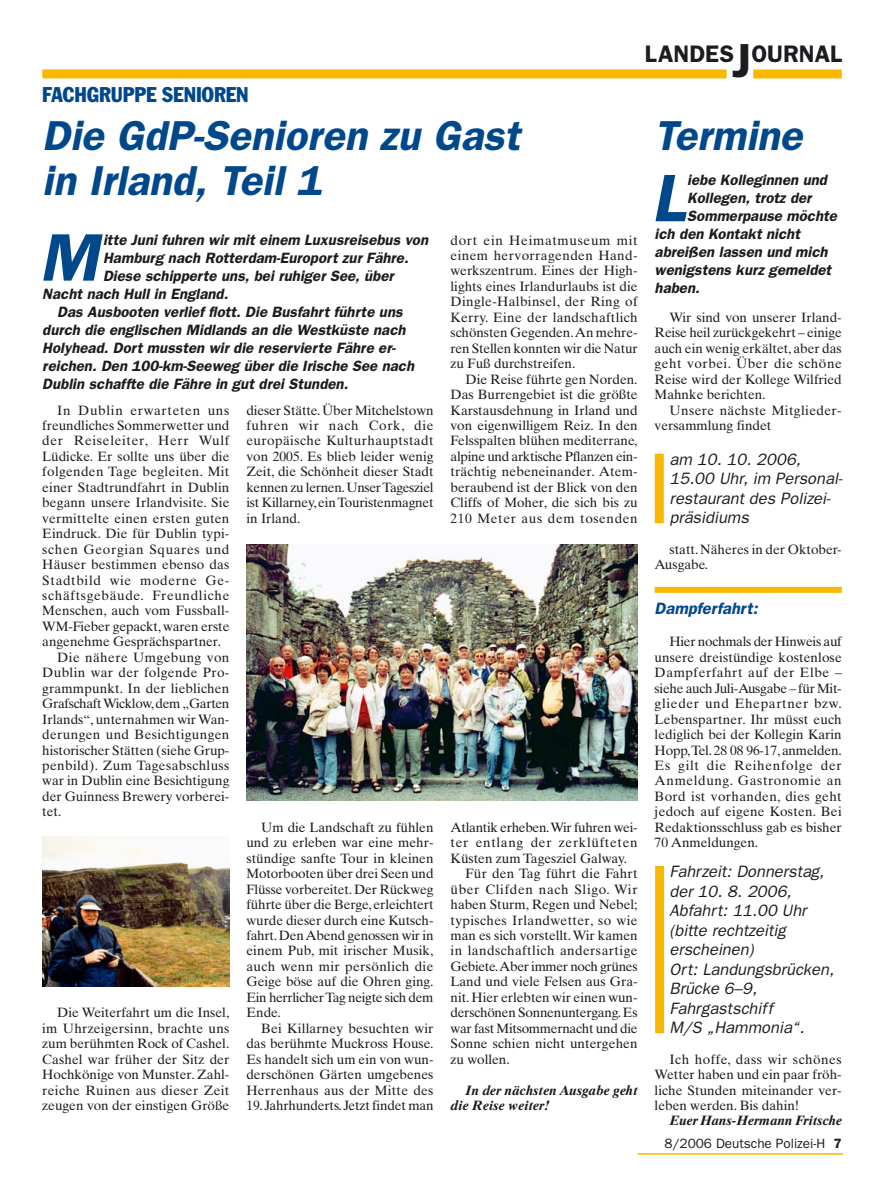
<style>
.page{position:relative;width:893px;height:1191px;background:#fff}
.page>*{position:absolute;margin:0;border:0;box-sizing:border-box;transform-origin:0 0}
.t1{font:italic 600 67.5px "Franklin Gothic";color:#00488c}
.t2{font:italic 600 42px/45px "Franklin Gothic";color:#00488c}
.t3{font:600 24px "Franklin Gothic";color:#1b1c20}
.t4{font:condensed 21px "Franklin Gothic";color:#00488c}
.t5{font:italic 16.5px/19.5px "Franklin Gothic";color:#1b1c20}
.t6{font:italic 600 16.5px "Franklin Gothic";color:#00488c}
.t7{font:italic 600 15px "Franklin Gothic";color:#1b1c20}
.t8{font:13.5px/15.5px "Times Ten";color:#1b1c20;text-align:justify}
.t9{font:13.5px "Times Ten";letter-spacing:.05em;color:#1b1c20}
.t10{font:13.5px "Times Ten";letter-spacing:.025em;color:#1b1c20}
.t11{font:13.5px/15.5px "Times Ten";letter-spacing:.03em;color:#1b1c20}
.t12{font:13.5px "Times Ten";letter-spacing:-.02em;color:#1b1c20}
.t13{font:italic 700 13.5px/15.5px "Times Ten";color:#1b1c20}
.t14{font:13.5px "Times Ten";letter-spacing:-.025em;color:#1b1c20}
.t15{font:13.5px "Times Ten";letter-spacing:.02em;color:#1b1c20}
.t16{font:13.5px "Times Ten";letter-spacing:.035em;color:#1b1c20}
.t17{font:13.5px "Franklin Gothic";color:#1b1c20}
.s1{font-size:48px}
.s2{font-weight:600}
</style>
<div class="page">
<div style="left:655px;top:587px;width:187px;height:6px;background:#f9b700"></div>
<hr style="left:638px;top:1153px;width:205px;height:1px;background:#f9b700">
<div style="left:42px;top:69px;width:685px;height:9px;background:#f9b700"></div>
<div style="left:753px;top:69px;width:89px;height:9px;background:#f9b700"></div>
<img style="left:42px;top:837px;width:187px;height:149px">
<img style="left:246px;top:545px;width:392px;height:256px">
<div style="left:655px;top:866px;width:9px;height:167px;background:#f9b700"></div>
<div style="left:655px;top:453px;width:9px;height:70px;background:#f9b700"></div>
<h3 class="t4" style="left:42px;top:87px;width:208px">FACHGRUPPE SENIOREN</h3>
<h2 class="t2" style="left:42px;top:116px;width:486px">Die GdP-Senioren zu Gast in Irland, Teil 1</h2>
<h1 class="t1" style="left:39px;top:234px;width:72px">M</h1>
<p class="t7" style="left:103px;top:234px;width:329px">itte Juni fuhren wir mit einem Luxusreisebus von</p>
<p class="t8" style="left:451px;top:233px;width:189px">dort ein Heimatmuseum mit einem hervorragenden Hand&shy;werkszentrum. Eines der High&shy;lights eines Irlandurlaubs ist die Dingle-Halbinsel, der Ring of Kerry. Eine der landschaftlich schönsten Gegenden.An mehre&shy;ren Stellen konnten wir die Natur zu Fuß durchstreifen.</p>
<p class="t8" style="left:451px;top:372px;width:189px;text-indent:15px">Die Reise führte gen Norden.<br>Das Burrengebiet ist die größte Karstausdehnung in Irland und von eigenwilligem Reiz. In den Felsspalten blühen mediterrane, alpine und arktische Pflanzen ein&shy;trächtig nebeneinander. Atem&shy;beraubend ist der Blick von den Cliffs of Moher, die sich bis zu 210 Meter aus dem tosenden</p>
<p class="t7" style="left:103px;top:252px;width:309px">Hamburg nach Rotterdam-Europort zur Fähre.</p>
<p class="t7" style="left:103px;top:270px;width:294px">Diese schipperte uns, bei ruhiger See, über</p>
<p class="t7" style="left:42px;top:288px;width:190px">Nacht nach Hull in England.</p>
<p class="t7" style="left:57px;top:306px;width:349px">Das Ausbooten verlief flott. Die Busfahrt führte uns</p>
<p class="t7" style="left:42px;top:324px;width:367px">durch die englischen Midlands an die Westküste nach</p>
<p class="t7" style="left:42px;top:342px;width:357px">Holyhead. Dort mussten wir die reservierte Fähre er-</p>
<p class="t7" style="left:42px;top:360px;width:376px">reichen. Den 100-km-Seeweg über die Irische See nach</p>
<p class="t7" style="left:42px;top:378px;width:310px">Dublin schaffte die Fähre in gut drei Stunden.</p>
<p class="t8" style="left:246px;top:403px;width:189px">dieser Stätte. Über Mitchelstown fuhren wir nach Cork, die europäische Kulturhauptstadt von 2005. Es blieb leider wenig Zeit, die Schönheit dieser Stadt kennen zu lernen.Unser Tagesziel ist Killarney,ein Touristenmagnet in Irland.</p>
<p class="t9" style="left:57px;top:405px;width:174px">In Dublin erwarteten uns</p>
<p class="t8" style="left:42px;top:419px;width:189px">freundliches Sommerwetter und</p>
<p class="t9" style="left:42px;top:436px;width:189px">der Reiseleiter, Herr Wulf</p>
<p class="t8" style="left:42px;top:450px;width:189px">Lüdicke. Er sollte uns über die</p>
<p class="t10" style="left:42px;top:467px;width:189px">folgenden Tage begleiten. Mit</p>
<p class="t8" style="left:42px;top:481px;width:189px">einer Stadtrundfahrt in Dublin</p>
<p class="t8" style="left:42px;top:496px;width:189px">begann unsere Irlandvisite. Sie</p>
<p class="t15" style="left:42px;top:513px;width:189px">vermittelte einen ersten guten</p>
<p class="t8" style="left:42px;top:527px;width:189px">Eindruck. Die für Dublin typi-</p>
<p class="t9" style="left:42px;top:544px;width:189px">schen Georgian Squares und</p>
<p class="t8" style="left:42px;top:558px;width:189px">Häuser bestimmen ebenso das</p>
<p class="t9" style="left:42px;top:575px;width:189px">Stadtbild wie moderne Ge-</p>
<p class="t9" style="left:42px;top:590px;width:189px">schäftsgebäude. Freundliche</p>
<p class="t8" style="left:42px;top:604px;width:189px">Menschen, auch vom Fussball-</p>
<p class="t8" style="left:42px;top:620px;width:189px">WM-Fieber gepackt, waren erste</p>
<p class="t8" style="left:42px;top:635px;width:181px">angenehme Gesprächspartner.</p>
<p class="t11" style="left:57px;top:651px;width:174px">Die nähere Umgebung von</p>
<p class="t10" style="left:42px;top:667px;width:189px">Dublin war der folgende Pro-</p>
<p class="t8" style="left:42px;top:681px;width:189px">grammpunkt. In der lieblichen</p>
<p class="t14" style="left:42px;top:698px;width:189px">Grafschaft Wicklow,dem „Garten</p>
<p class="t8" style="left:42px;top:712px;width:189px">Irlands“, unternahmen wir Wan-</p>
<p class="t10" style="left:42px;top:729px;width:189px">derungen und Besichtigungen</p>
<p class="t8" style="left:42px;top:743px;width:189px">historischer Stätten (siehe Grup-</p>
<p class="t10" style="left:42px;top:760px;width:189px">penbild). Zum Tagesabschluss</p>
<p class="t8" style="left:42px;top:774px;width:189px">war in Dublin eine Besichtigung</p>
<p class="t8" style="left:42px;top:790px;width:189px">der Guinness Brewery vorberei-</p>
<p class="t8" style="left:42px;top:805px;width:21px">tet.</p>
<p class="t8" style="left:42px;top:1006px;width:189px;text-indent:15px">Die Weiterfahrt um die Insel, im Uhrzeigersinn, brachte uns zum berühmten Rock of Cashel.<br>Cashel war früher der Sitz der Hochkönige von Munster. Zahl&shy;reiche Ruinen aus dieser Zeit zeugen von der einstigen Größe</p>
<p class="t8" style="left:246px;top:821px;width:189px;text-indent:15px">Um die Landschaft zu fühlen und zu erleben war eine mehr&shy;stündige sanfte Tour in kleinen Motorbooten über drei Seen und Flüsse vorbereitet.Der Rückweg führte über die Berge, erleichtert wurde dieser durch eine Kutsch&shy;fahrt.Den Abend genossen wir in einem Pub, mit irischer Musik, auch wenn mir persönlich die Geige böse auf die Ohren ging.<br>Ein herrlicher Tag neigte sich dem Ende.</p>
<p class="t8" style="left:246px;top:1021px;width:189px;text-indent:15px">Bei Killarney besuchten wir das berühmte Muckross House.<br>Es handelt sich um ein von wun&shy;derschönen Gärten umgebenes Herrenhaus aus der Mitte des 19.Jahrhunderts.Jetzt findet man</p>
<p class="t12" style="left:451px;top:822px;width:189px">Atlantik erheben.Wir fuhren wei-</p>
<p class="t9" style="left:451px;top:837px;width:189px">ter entlang der zerklüfteten</p>
<p class="t8" style="left:451px;top:851px;width:178px">Küsten zum Tagesziel Galway.</p>
<p class="t15" style="left:465px;top:868px;width:174px">Für den Tag führt die Fahrt</p>
<p class="t9" style="left:451px;top:884px;width:189px">über Clifden nach Sligo. Wir</p>
<p class="t8" style="left:451px;top:898px;width:189px">haben Sturm, Regen und Nebel;</p>
<p class="t11" style="left:451px;top:913px;width:189px">typisches Irlandwetter, so wie</p>
<p class="t8" style="left:451px;top:929px;width:189px">man es sich vorstellt.Wir kamen</p>
<p class="t16" style="left:451px;top:945px;width:189px">in landschaftlich andersartige</p>
<p class="t14" style="left:451px;top:961px;width:189px">Gebiete.Aber immer noch grünes</p>
<p class="t8" style="left:451px;top:975px;width:189px">Land und viele Felsen aus Gra-</p>
<p class="t8" style="left:451px;top:990px;width:189px">nit. Hier erlebten wir einen wun-</p>
<p class="t12" style="left:451px;top:1007px;width:189px">derschönen Sonnenuntergang.Es</p>
<p class="t12" style="left:451px;top:1023px;width:189px">war fast Mitsommernacht und die</p>
<p class="t8" style="left:451px;top:1037px;width:189px">Sonne schien nicht untergehen</p>
<p class="t8" style="left:451px;top:1052px;width:61px">zu wollen.</p>
<p class="t13" style="left:451px;top:1083px;width:189px;text-indent:15px">In der nächsten Ausgabe geht die Reise weiter!</p>
<h3 class="t3" style="left:645px;top:45px;width:199px">LANDES<span class="s1">J</span>OURNAL</h3>
<h2 class="t2" style="left:655px;top:116px;width:156px">Termine</h2>
<h1 class="t1" style="left:652px;top:175px;width:35px">L</h1>
<p class="t7" style="left:687px;top:175px;width:144px">iebe Kolleginnen und</p>
<p class="t7" style="left:687px;top:193px;width:128px">Kollegen, trotz der</p>
<p class="t7" style="left:687px;top:211px;width:154px">Sommerpause möchte</p>
<p class="t7" style="left:655px;top:229px;width:149px">ich den Kontakt nicht</p>
<p class="t7" style="left:655px;top:247px;width:177px">abreißen lassen und mich</p>
<p class="t7" style="left:655px;top:265px;width:181px">wenigstens kurz gemeldet</p>
<p class="t7" style="left:655px;top:283px;width:49px">haben.</p>
<p class="t8" style="left:655px;top:311px;width:189px;text-indent:15px">Wir sind von unserer Irland-Reise heil zurückgekehrt – einige auch ein wenig erkältet, aber das geht vorbei. Über die schöne Reise wird der Kollege Wilfried Mahnke berichten.</p>
<p class="t11" style="left:655px;top:403px;width:189px;text-indent:15px">Unsere nächste Mitglieder&shy;versammlung findet</p>
<p class="t5" style="left:669px;top:451px;width:176px">am 10. 10. 2006,<br>15.00 Uhr, im Personal&shy;restaurant des Polizei&shy;präsidiums</p>
<p class="t8" style="left:655px;top:542px;width:189px;text-indent:15px">statt. Näheres in der Oktober-<br>Ausgabe.</p>
<p class="t6" style="left:655px;top:603px;width:107px">Dampferfahrt:</p>
<p class="t8" style="left:655px;top:635px;width:189px;text-indent:15px">Hier nochmals der Hinweis auf unsere dreistündige kostenlose Dampferfahrt auf der Elbe – siehe auch Juli-Ausgabe – für Mit&shy;glieder und Ehepartner bzw.<br>Lebenspartner. Ihr müsst euch lediglich bei der Kollegin Karin Hopp,Tel.28 08 96-17,anmelden.<br>Es gilt die Reihenfolge der Anmeldung. Gastronomie an Bord ist vorhanden, dies geht jedoch auf eigene Kosten. Bei Redaktionsschluss gab es bisher 70 Anmeldungen.</p>
<p class="t5" style="left:669px;top:863px;width:169px">Fahrzeit: Donnerstag, der 10. 8. 2006,<br>Abfahrt: 11.00 Uhr (bitte rechtzeitig erscheinen)<br>Ort: Landungsbrücken,<br>Brücke 6–9,<br>Fahrgastschiff<br>M/S „Hammonia“.</p>
<p class="t8" style="left:655px;top:1052px;width:189px;text-indent:15px">Ich hoffe, dass wir schönes Wetter haben und ein paar fröh&shy;liche Stunden miteinander ver&shy;leben werden. Bis dahin!</p>
<p class="t13" style="left:669px;top:1114px;width:174px">Euer Hans-Hermann Fritsche</p>
<p class="t17" style="left:664px;top:1138px;width:179px">8/2006 Deutsche Polizei-H <span class="s2">7</span></p>
</div>
